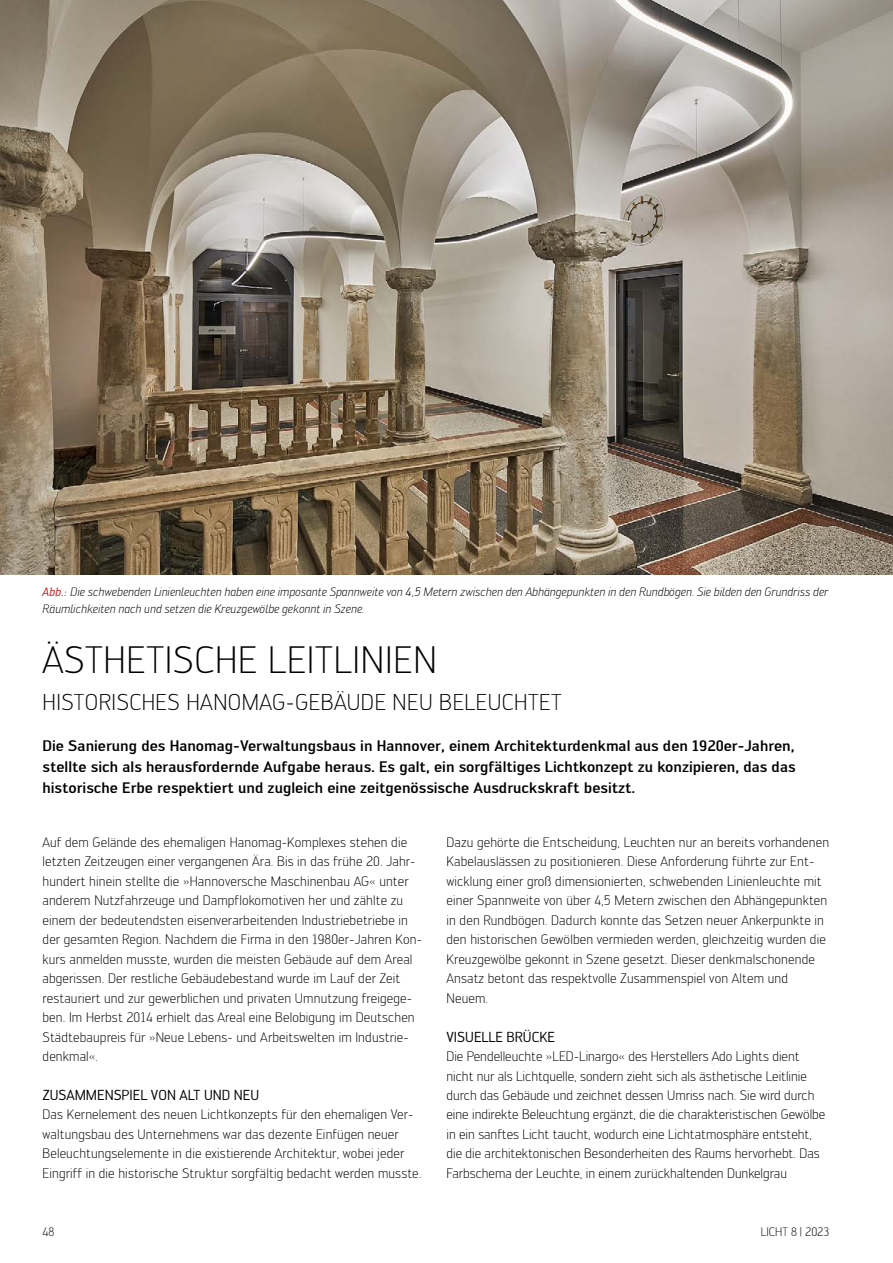
<style>
.page{position:relative;width:893px;height:1263px;background:#fff}
.page>*{position:absolute;margin:0;border:0;box-sizing:border-box;transform-origin:0 0}
.t1{font:300 37.5px "Engel";letter-spacing:.02em;color:#000}
.t2{font:300 22.5px "Engel";letter-spacing:.02em;color:#000}
.t3{font:500 15px/21px "Engel";color:#000;text-align:justify}
.t4{font:14.25px "Engel";color:#000}
.t5{font:300 13.5px/19.5px "Engel";letter-spacing:.01em;color:#000}
.t6{font:italic 300 12px/16.8px "Engel";color:#000}
.t7{font:300 12px "Engel";color:#000}
.s1{font-weight:400;color:#cc1216}
</style>
<div class="page">
<img style="left:0;top:0;width:893px;height:575px">
<p class="t6" style="left:43px;top:583px;width:787px"><span class="s1">Abb.:</span> Die schwebenden Linienleuchten haben eine imposante Spannweite von 4,5 Metern zwischen den Abhängepunkten in den Rundbögen. Sie bilden den Grundriss der<br>Räumlichkeiten nach und setzen die Kreuzgewölbe gekonnt in Szene.</p>
<h1 class="t1" style="left:43px;top:638px;width:390px">ÄSTHETISCHE LEITLINIEN</h1>
<h2 class="t2" style="left:43px;top:690px;width:521px">HISTORISCHES HANOMAG-GEBÄUDE NEU BELEUCHTET</h2>
<p class="t3" style="left:43px;top:735px;width:755px">Die Sanierung des Hanomag-Verwaltungsbaus in Hannover, einem Architekturdenkmal aus den 1920er-Jahren, stellte sich als herausfordernde Aufgabe heraus. Es galt, ein sorgfältiges Lichtkonzept zu konzipieren, das das historische Erbe respektiert und zugleich eine zeitgenössische Ausdruckskraft besitzt.</p>
<p class="t5" style="left:43px;top:832px;width:381px">Auf dem Gelände des ehemaligen Hanomag-Komplexes stehen die letzten Zeitzeugen einer vergangenen Ära. Bis in das frühe 20. Jahr&shy;hundert hinein stellte die »Hannoversche Maschinenbau AG« unter anderem Nutzfahrzeuge und Dampflokomotiven her und zählte zu einem der bedeutendsten eisenverarbeitenden Industriebetriebe in der gesamten Region. Nachdem die Firma in den 1980er-Jahren Kon&shy;kurs anmelden musste, wurden die meisten Gebäude auf dem Areal abgerissen. Der restliche Gebäudebestand wurde im Lauf der Zeit restauriert und zur gewerblichen und privaten Umnutzung freigege&shy;ben. Im Herbst 2014 erhielt das Areal eine Belobigung im Deutschen Städtebaupreis für »Neue Lebens- und Arbeitswelten im Industrie&shy;denkmal«.</p>
<p class="t4" style="left:43px;top:1087px;width:218px">ZUSAMMENSPIEL VON ALT UND NEU</p>
<p class="t5" style="left:43px;top:1105px;width:381px">Das Kernelement des neuen Lichtkonzepts für den ehemaligen Ver&shy;waltungsbau des Unternehmens war das dezente Einfügen neuer Beleuchtungselemente in die existierende Architektur, wobei jeder Eingriff in die historische Struktur sorgfältig bedacht werden musste.</p>
<p class="t5" style="left:446px;top:832px;width:384px">Dazu gehörte die Entscheidung, Leuchten nur an bereits vorhandenen Kabelauslässen zu positionieren. Diese Anforderung führte zur Ent&shy;wicklung einer groß dimensionierten, schwebenden Linienleuchte mit einer Spannweite von über 4,5 Metern zwischen den Abhängepunkten in den Rundbögen. Dadurch konnte das Setzen neuer Ankerpunkte in den historischen Gewölben vermieden werden, gleichzeitig wurden die Kreuzgewölbe gekonnt in Szene gesetzt. Dieser denkmalschonende Ansatz betont das respektvolle Zusammenspiel von Altem und Neuem.</p>
<p class="t4" style="left:446px;top:1028px;width:110px">VISUELLE BRÜCKE</p>
<p class="t5" style="left:446px;top:1046px;width:380px">Die Pendelleuchte »LED-Linargo« des Herstellers Ado Lights dient nicht nur als Lichtquelle, sondern zieht sich als ästhetische Leitlinie durch das Gebäude und zeichnet dessen Umriss nach. Sie wird durch eine indirekte Beleuchtung ergänzt, die die charakteristischen Gewölbe in ein sanftes Licht taucht, wodurch eine Lichtatmosphäre entsteht, die die architektonischen Besonderheiten des Raums hervorhebt. Das Farbschema der Leuchte, in einem zurückhaltenden Dunkelgrau</p>
<p class="t7" style="left:43px;top:1225px;width:13px">48</p>
<p class="t7" style="left:761px;top:1225px;width:70px">LICHT 8 | 2023</p>
</div>
